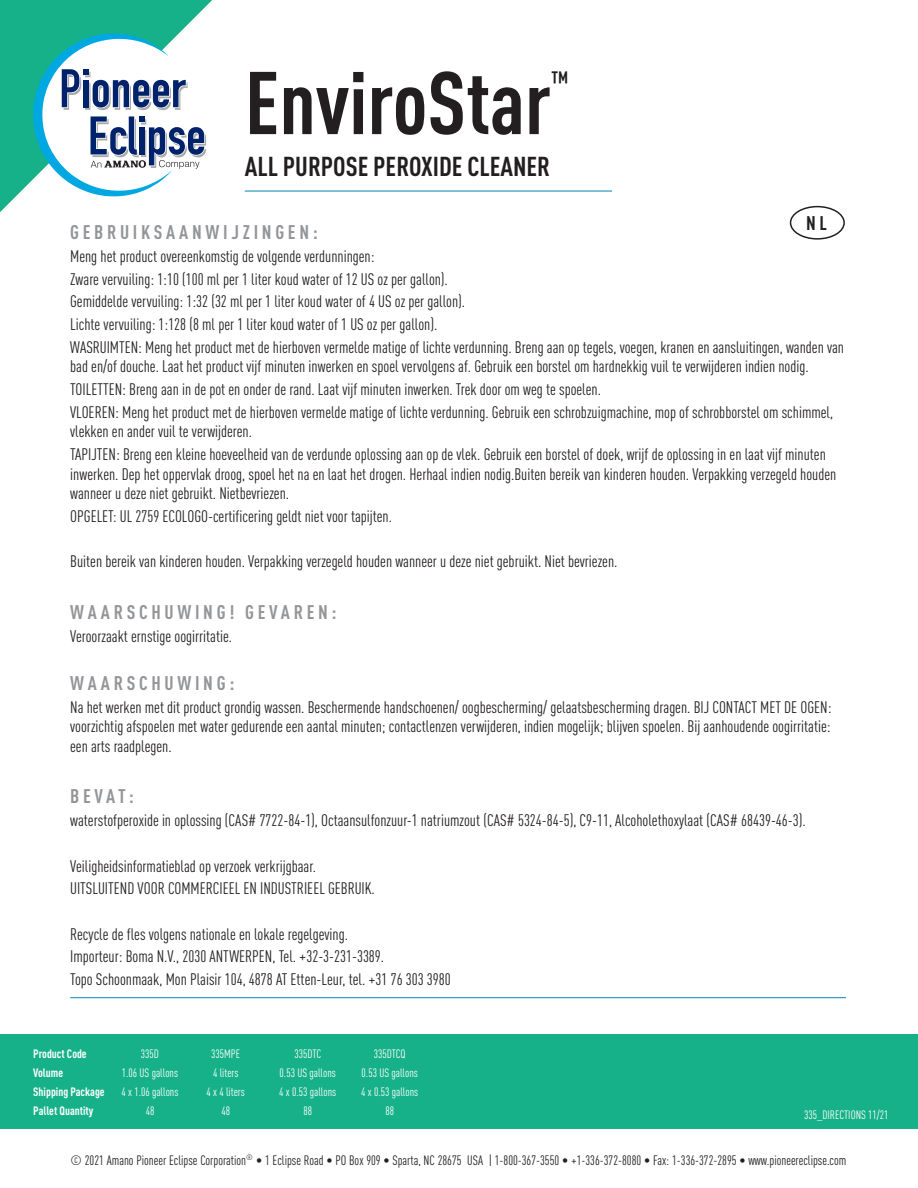
<style>
.page{position:relative;width:918px;height:1188px;background:#fff}
.page>*{position:absolute;margin:0;border:0;box-sizing:border-box;transform-origin:0 0}
.t1{font:700 87.45px "DIN Cond";color:#231f20}
.t2{font:700 27.6px "DIN Cond";color:#231f20}
.t3{font:700 27px "DIN Cond";color:#231f20}
.tech__info{font:700 19.5px "DIN Cond";letter-spacing:.19em;color:#939598}
.t4{font:700 19.5px "DIN Cond";color:#231f20}
.tech__info-2{font:16.5px/19.5px "DIN Cond";color:#231f20}
.t5{font:13.5px "DIN Cond";color:#231f20}
.tech__info-3{font:12px "DIN Cond";color:#fff}
.tech__heading{font:700 12px "DIN Cond";color:#fff}
</style>
<div class="page">
<svg style="left:0;top:0;width:212px;height:212px;fill:#17b189"></svg>
<div style="left:0;top:1034px;width:918px;height:95px;background:#17b189"></div>
<hr style="left:245px;top:191px;width:367px;height:1px;background:#0084b7">
<hr style="left:70px;top:997px;width:776px;height:1px;background:#0084b7">
<svg style="left:33px;top:33px;width:173px;height:163px"></svg>
<div style="left:790px;top:206px;width:55px;height:34px;border:2px solid #231f20;border-radius:50%"></div>
<p class="t1" style="left:245px;top:50px;width:308px">EnviroStar</p>
<p class="t2" style="left:551px;top:64px;width:19px">™</p>
<p class="t3" style="left:245px;top:150px;width:307px">ALL PURPOSE PEROXIDE CLEANER</p>
<p class="t4" style="left:806px;top:211px;width:22px">NL</p>
<p class="tech__info" style="left:70px;top:220px;width:249px">GEBRUIKSAANWIJZINGEN:</p>
<p class="tech__info-2" style="left:70px;top:246px;width:306px">Meng het product overeenkomstig de volgende verdunningen:</p>
<p class="tech__info-2" style="left:70px;top:269px;width:379px">Zware vervuiling: 1:10 (100 ml per 1 liter koud water of 12 US oz per gallon).</p>
<p class="tech__info-2" style="left:70px;top:292px;width:397px">Gemiddelde vervuiling: 1:32 (32 ml per 1 liter koud water of 4 US oz per gallon).</p>
<p class="tech__info-2" style="left:70px;top:314px;width:369px">Lichte vervuiling: 1:128 (8 ml per 1 liter koud water of 1 US oz per gallon).</p>
<p class="tech__info-2" style="left:70px;top:337px;width:775px">WASRUIMTEN: Meng het product met de hierboven vermelde matige of lichte verdunning. Breng aan op tegels, voegen, kranen en aansluitingen, wanden van bad en/of douche. Laat het product vijf minuten inwerken en spoel vervolgens af. Gebruik een borstel om hardnekkig vuil te verwijderen indien nodig.</p>
<p class="tech__info-2" style="left:70px;top:379px;width:532px">TOILETTEN: Breng aan in de pot en onder de rand. Laat vijf minuten inwerken. Trek door om weg te spoelen.</p>
<p class="tech__info-2" style="left:70px;top:402px;width:764px">VLOEREN: Meng het product met de hierboven vermelde matige of lichte verdunning. Gebruik een schrobzuigmachine, mop of schrobborstel om schimmel, vlekken en ander vuil te verwijderen.</p>
<p class="tech__info-2" style="left:70px;top:444px;width:768px">TAPIJTEN: Breng een kleine hoeveelheid van de verdunde oplossing aan op de vlek. Gebruik een borstel of doek, wrijf de oplossing in en laat vijf minuten inwerken. Dep het oppervlak droog, spoel het na en laat het drogen. Herhaal indien nodig.Buiten bereik van kinderen houden. Verpakking verzegeld houden wanneer u deze niet gebruikt. Nietbevriezen.</p>
<p class="tech__info-2" style="left:70px;top:506px;width:323px">OPGELET: UL 2759 ECOLOGO-certificering geldt niet voor tapijten.</p>
<p class="tech__info-2" style="left:70px;top:552px;width:549px">Buiten bereik van kinderen houden. Verpakking verzegeld houden wanneer u deze niet gebruikt. Niet bevriezen.</p>
<p class="tech__info" style="left:70px;top:600px;width:268px">WAARSCHUWING! GEVAREN:</p>
<p class="tech__info-2" style="left:70px;top:626px;width:163px">Veroorzaakt ernstige oogirritatie.</p>
<p class="tech__info" style="left:70px;top:671px;width:166px">WAARSCHUWING:</p>
<p class="tech__info-2" style="left:70px;top:697px;width:763px;text-align:justify">Na het werken met dit product grondig wassen. Beschermende handschoenen/ oogbescherming/ gelaatsbescherming dragen. BIJ CONTACT MET DE OGEN: voorzichtig afspoelen met water gedurende een aantal minuten; contactlenzen verwijderen, indien mogelijk; blijven spoelen. Bij aanhoudende oogirritatie: een arts raadplegen.</p>
<p class="tech__info" style="left:70px;top:784px;width:65px">BEVAT:</p>
<p class="tech__info-2" style="left:70px;top:810px;width:737px">waterstofperoxide in oplossing (CAS# 7722-84-1), Octaansulfonzuur-1 natriumzout (CAS# 5324-84-5), C9-11, Alcoholethoxylaat (CAS# 68439-46-3).</p>
<p class="tech__info-2" style="left:70px;top:856px;width:247px">Veiligheidsinformatieblad op verzoek verkrijgbaar.</p>
<p class="tech__info-2" style="left:70px;top:879px;width:306px">UITSLUITEND VOOR COMMERCIEEL EN INDUSTRIEEL GEBRUIK.</p>
<p class="tech__info-2" style="left:70px;top:924px;width:279px">Recycle de fles volgens nationale en lokale regelgeving.</p>
<p class="tech__info-2" style="left:70px;top:947px;width:315px">Importeur: Boma N.V., 2030 ANTWERPEN, Tel. +32-3-231-3389.</p>
<p class="tech__info-2" style="left:70px;top:969px;width:382px">Topo Schoonmaak, Mon Plaisir 104, 4878 AT Etten-Leur, tel. +31 76 303 3980</p>
<p class="tech__heading" style="left:33px;top:1046px;width:55px">Product Code</p>
<p class="tech__info-3" style="left:141px;top:1046px;width:20px">335D</p>
<p class="tech__info-3" style="left:211px;top:1046px;width:30px">335MPE</p>
<p class="tech__info-3" style="left:294px;top:1046px;width:28px">335DTC</p>
<p class="tech__info-3" style="left:374px;top:1046px;width:33px">335DTCQ</p>
<p class="tech__heading" style="left:33px;top:1065px;width:31px">Volume</p>
<p class="tech__info-3" style="left:122px;top:1065px;width:58px">1.06 US gallons</p>
<p class="tech__info-3" style="left:213px;top:1065px;width:27px">4 liters</p>
<p class="tech__info-3" style="left:280px;top:1065px;width:58px">0.53 US gallons</p>
<p class="tech__info-3" style="left:362px;top:1065px;width:58px">0.53 US gallons</p>
<p class="tech__heading" style="left:33px;top:1084px;width:73px">Shipping Package</p>
<p class="tech__info-3" style="left:122px;top:1084px;width:58px">4 x 1.06 gallons</p>
<p class="tech__info-3" style="left:207px;top:1084px;width:40px">4 x 4 liters</p>
<p class="tech__info-3" style="left:279px;top:1084px;width:58px">4 x 0.53 gallons</p>
<p class="tech__info-3" style="left:361px;top:1084px;width:58px">4 x 0.53 gallons</p>
<p class="tech__heading" style="left:33px;top:1103px;width:62px">Pallet Quantity</p>
<p class="tech__info-3" style="left:146px;top:1103px;width:10px">48</p>
<p class="tech__info-3" style="left:221px;top:1103px;width:10px">48</p>
<p class="tech__info-3" style="left:303px;top:1103px;width:10px">88</p>
<p class="tech__info-3" style="left:385px;top:1103px;width:10px">88</p>
<p class="tech__info-3" style="left:804px;top:1108px;width:86px">335_DIRECTIONS 11/21</p>
<p class="t5" style="left:71px;top:1152px;width:777px">© 2021 Amano Pioneer Eclipse Corporation<sup>®</sup> • 1 Eclipse Road • PO Box 909 • Sparta, NC 28675 USA | 1-800-367-3550 • +1-336-372-8080 • Fax: 1-336-372-2895 • www.pioneereclipse.com</p>
</div>
